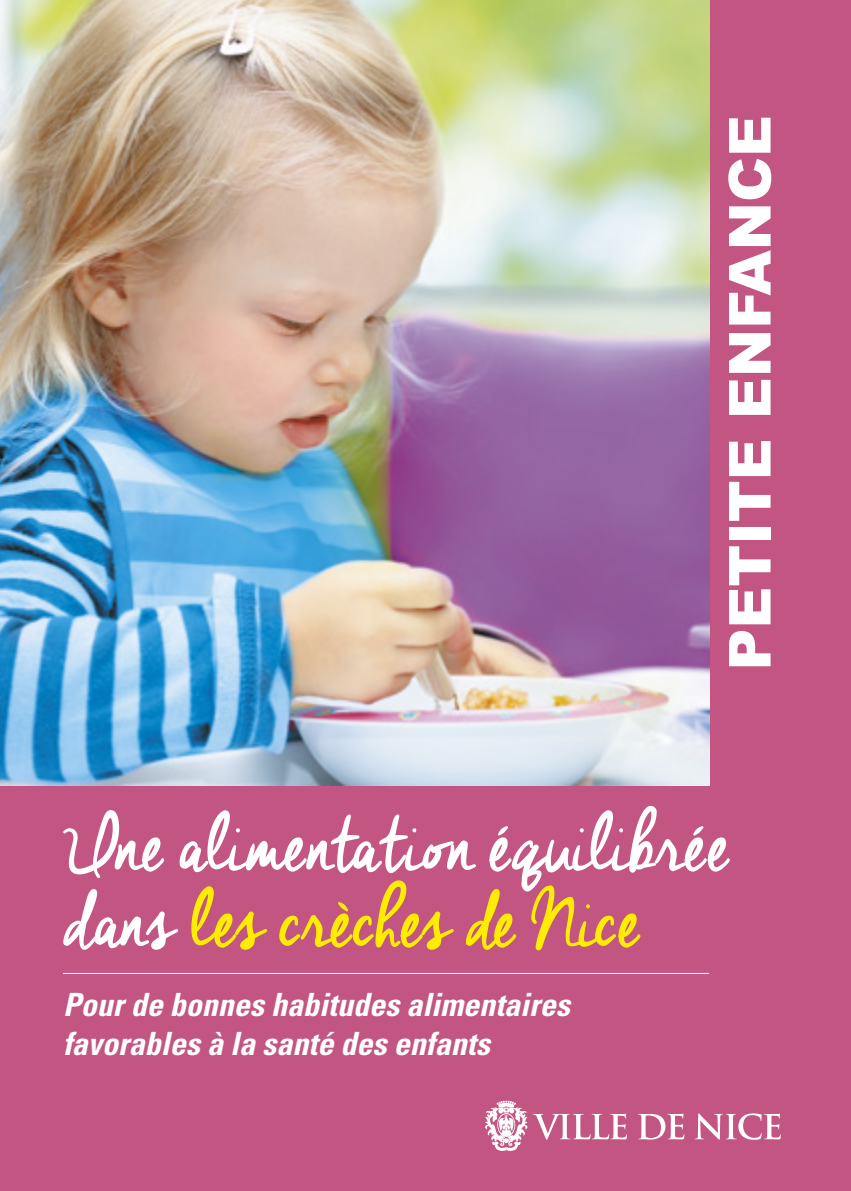
<style>
.page{position:relative;width:851px;height:1191px;background:#fff}
.page>*{position:absolute;margin:0;border:0;box-sizing:border-box;transform-origin:0 0}
.t1{font:80px "Cheddar Jack";letter-spacing:-.03em;color:#fff}
.t2{font:80px "Cheddar Jack";letter-spacing:-.02em;color:#ffed00}
.t3{font:900 58px "Arial";color:#fff}
.t4{font:italic 700 condensed 32px "Univers";color:#fff}
.s1{color:#fff}
</style>
<div class="page">
<div style="left:0;top:0;width:850px;height:1191px;background:#c35583"></div>
<img style="left:0;top:0;width:709px;height:785px">
<hr style="left:63px;top:973px;width:646px;height:1px;background:#fff">
<svg style="left:485px;top:1100px;width:142px;height:51px"></svg>
<svg style="left:638px;top:1113px;width:46px;height:26px"></svg>
<svg style="left:695px;top:1113px;width:85px;height:26px"></svg>
<p class="t3" style="left:707px;top:670px;width:557px;rotate:-90deg">PETITE ENFANCE</p>
<p class="t1" style="left:63px;top:790px;width:668px">Une alimentation équilibrée</p>
<p class="t2" style="left:63px;top:866px;width:579px"><span class="s1">dans</span> les crèches de Nice</p>
<p class="t4" style="left:63px;top:985px;width:508px">Pour de bonnes habitudes alimentaires</p>
<p class="t4" style="left:63px;top:1023px;width:428px">favorables à la santé des enfants</p>
</div>
